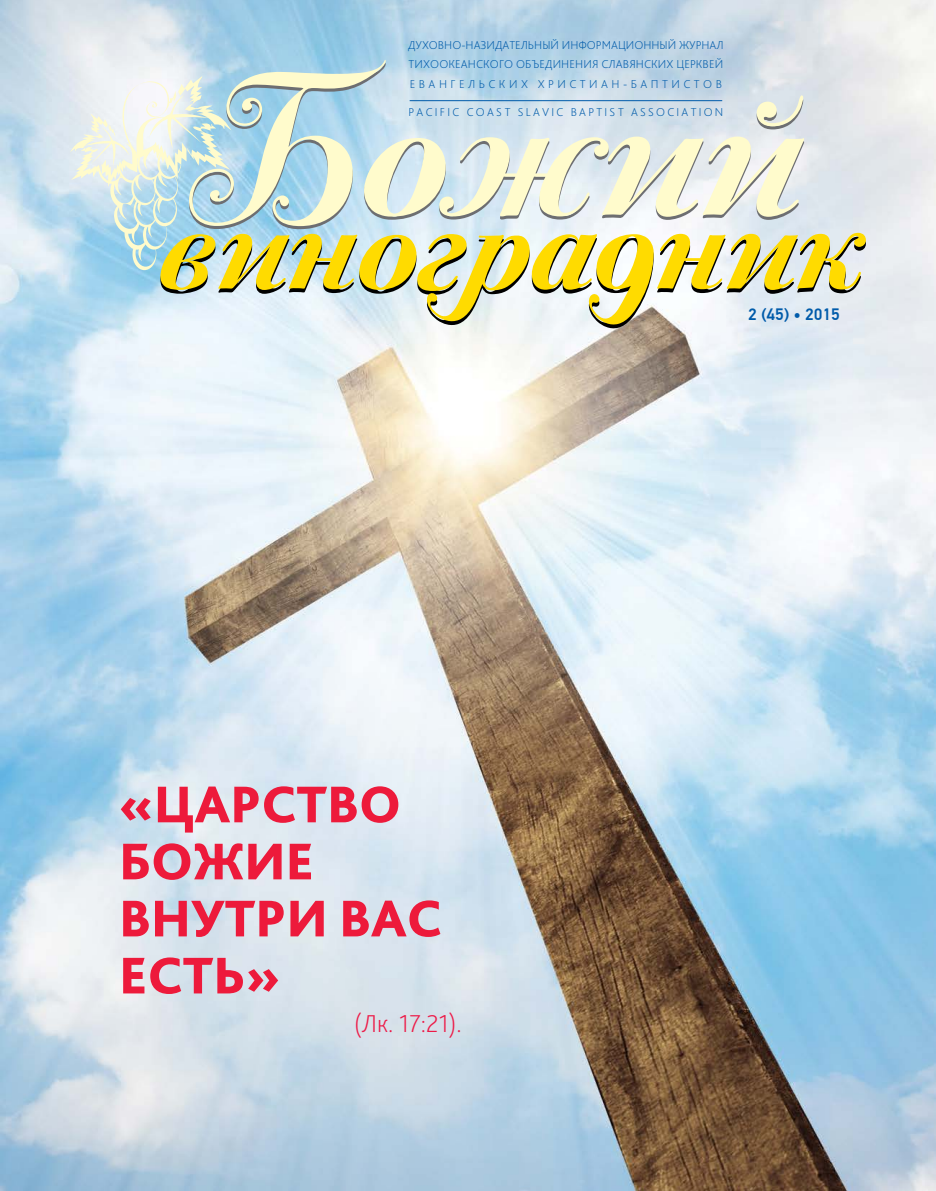
<style>
.page{position:relative;width:936px;height:1191px;background:#fff}
.page>*{position:absolute;margin:0;border:0;box-sizing:border-box;transform-origin:0 0}
.t1{font:800 54px/57px "Bliss Pro";color:#ed1a3b}
.t2{font:200 25.5px "Bliss Pro";color:#ed1846}
.t3{font:500 16.5px "PF Din Text Pro";color:#005baa}
.t4{font:200 12px/19.5px "Bliss Pro";letter-spacing:.19em;color:#005baa;text-align:justify}
</style>
<div class="page">
<img style="left:0;top:0;width:935px;height:1191px">
<svg style="left:70px;top:60px;width:795px;height:268px;background:#d7dfcb"></svg>
<hr style="left:409px;top:100px;width:313px;height:1px;background:#005baa">
<p class="t4" style="left:408px;top:35px;width:317px">ДУХОВНО-НАЗИДАТЕЛЬНЫЙ ИНФОРМАЦИОННЫЙ ЖУРНАЛ ТИХООКЕАНСКОГО ОБЪЕДИНЕНИЯ СЛАВЯНСКИХ ЦЕРКВЕЙ ЕВАНГЕЛЬСКИХ ХРИСТИАН-БАПТИСТОВ</p>
<p class="t4" style="left:408px;top:102px;width:316px">PACIFIC COAST SLAVIC BAPTIST ASSOCIATION</p>
<h3 class="t3" style="left:748px;top:305px;width:93px">2 (45) • 2015</h3>
<h1 class="t1" style="left:119px;top:774px;width:324px">«ЦАРСТВО<br>БОЖИЕ<br>ВНУТРИ ВАС<br>ЕСТЬ»</h1>
<h2 class="t2" style="left:354px;top:1008px;width:109px">(Лк. 17:21).</h2>
</div>
